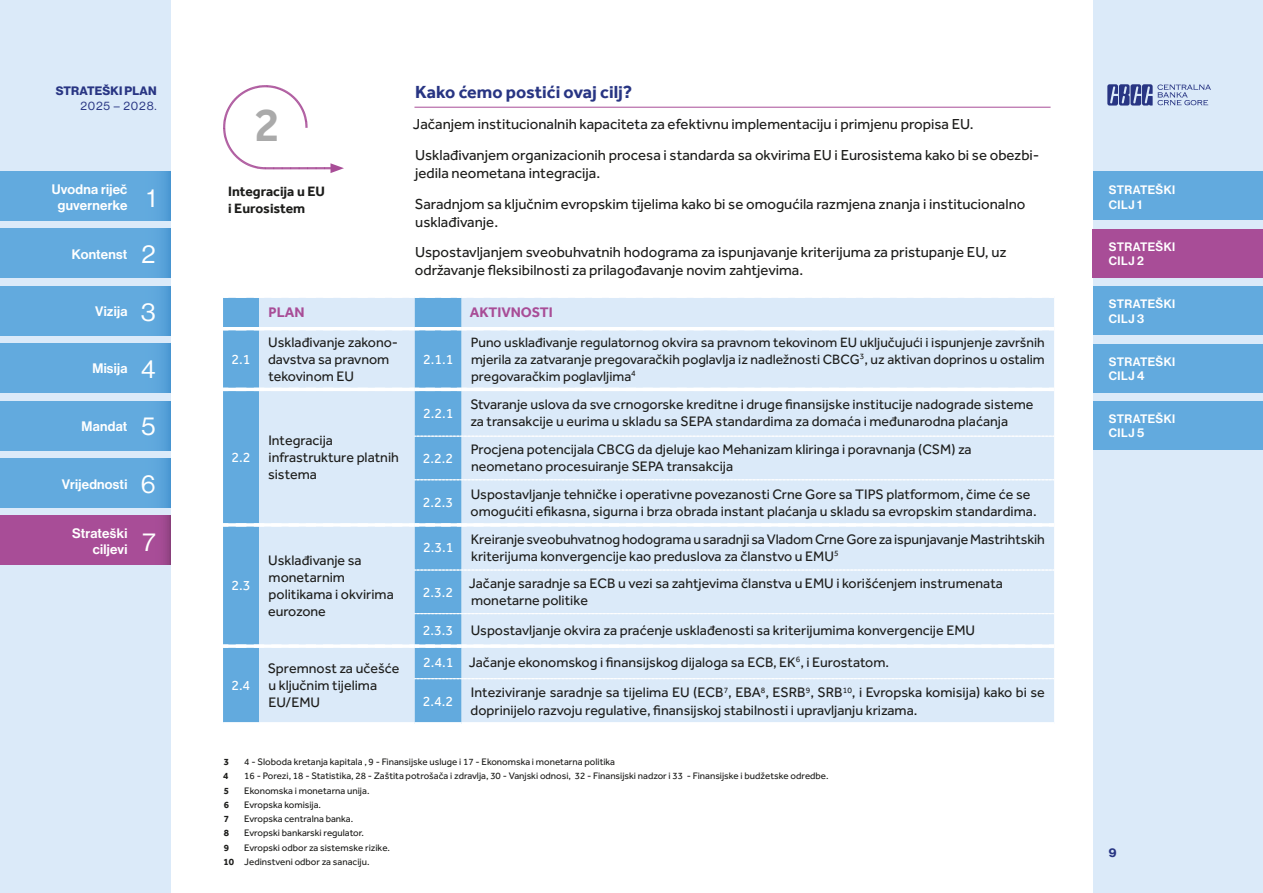
<style>
.page{position:relative;width:1263px;height:893px;background:#fff}
.page>*{position:absolute;margin:0;border:0;box-sizing:border-box;transform-origin:0 0}
.t1{font:500 49.2px "Effra";color:#aaa}
.t2{font:25.5px "N Haas Grotesk DS Pro 55 Rg";color:#fff}
.t3{font:700 18px "Effra";color:#283583}
.t4{font:15px/30.8px "Effra";color:#1d1d1b}
.t5{font:14.25px/17.1px "Effra";color:#1d1d1b}
.t6{font:14.25px "Effra";color:#fff}
.t7{font:700 14.25px "Effra";color:#a84d97}
.t8{font:13.95px/17.1px "Effra";color:#1d1d1b;text-align:justify}
.t9{font:700 13.95px/16.8px "Effra";color:#1d1d1b}
.t10{font:13.5px/16.2px "N Haas Grotesk DS Pro 65 Md";letter-spacing:.02em;color:#fff;text-align:center}
.t11{font:12px/14.4px "N Haas Grotesk DS Pro 65 Md";letter-spacing:.035em;color:#fff}
.t12{font:12px "N Haas Grotesk DS Pro 75 Bd";letter-spacing:.015em;color:#283583}
.t13{font:12px "N Haas Grotesk DS Pro 55 Rg";letter-spacing:.07em;color:#283583}
.t14{font:9.75px/14.2px "Effra";color:#1d1d1b}
.t15{font:700 9.75px "Effra";color:#1d1d1b}
.s1{color:#fff}
.s2{font-weight:700}
</style>
<div class="page">
<div style="left:1093px;top:0;width:170px;height:893px;background:#dbeaf9"></div>
<div style="left:0;top:0;width:170px;height:893px;background:#dbeaf9"></div>
<div style="left:0;top:171px;width:170px;height:49px;background:#62aade"></div>
<div style="left:1093px;top:171px;width:170px;height:49px;background:#62aade"></div>
<div style="left:0;top:229px;width:170px;height:49px;background:#62aade"></div>
<div style="left:0;top:286px;width:170px;height:49px;background:#62aade"></div>
<div style="left:1093px;top:286px;width:170px;height:49px;background:#62aade"></div>
<div style="left:0;top:344px;width:170px;height:49px;background:#62aade"></div>
<div style="left:1093px;top:344px;width:170px;height:49px;background:#62aade"></div>
<div style="left:0;top:401px;width:170px;height:49px;background:#62aade"></div>
<div style="left:1093px;top:401px;width:170px;height:49px;background:#62aade"></div>
<div style="left:0;top:458px;width:170px;height:49px;background:#62aade"></div>
<svg style="left:1107px;top:84px;width:104px;height:22px"></svg>
<div style="left:1093px;top:229px;width:170px;height:49px;background:#a84d97"></div>
<hr style="left:414px;top:107px;width:636px;height:1px;background:#a84d97">
<div style="left:223px;top:298px;width:36px;height:424px;background:#62aade"></div>
<svg style="left:259px;top:298px;width:795px;height:424px;fill:#dbeaf9"></svg>
<hr style="left:223px;top:327px;width:36px;height:3px;background:#fff">
<hr style="left:259px;top:327px;width:155px;height:3px;background:#fff">
<hr style="left:414px;top:327px;width:48px;height:3px;background:#fff">
<hr style="left:462px;top:327px;width:592px;height:3px;background:#fff">
<hr style="left:223px;top:388px;width:36px;height:3px;background:#fff">
<hr style="left:259px;top:388px;width:155px;height:3px;background:#fff">
<hr style="left:414px;top:388px;width:48px;height:3px;background:#fff">
<hr style="left:462px;top:388px;width:592px;height:3px;background:#fff">
<svg style="left:228px;top:523px;width:8px;height:4px"></svg>
<hr style="left:259px;top:523px;width:155px;height:4px;background:#fff">
<svg style="left:419px;top:523px;width:6px;height:4px"></svg>
<svg style="left:228px;top:644px;width:8px;height:4px"></svg>
<svg style="left:264px;top:644px;width:7px;height:4px"></svg>
<svg style="left:419px;top:644px;width:6px;height:4px"></svg>
<svg style="left:425px;top:297px;width:32px;height:1px"></svg>
<svg style="left:414px;top:436px;width:640px;height:1px"></svg>
<svg style="left:414px;top:479px;width:640px;height:1px"></svg>
<svg style="left:223px;top:523px;width:5px;height:4px"></svg>
<svg style="left:236px;top:523px;width:23px;height:4px"></svg>
<svg style="left:282px;top:523px;width:137px;height:4px"></svg>
<svg style="left:425px;top:523px;width:42px;height:4px"></svg>
<svg style="left:473px;top:523px;width:581px;height:4px"></svg>
<svg style="left:414px;top:570px;width:640px;height:1px"></svg>
<svg style="left:414px;top:613px;width:640px;height:1px"></svg>
<svg style="left:223px;top:644px;width:5px;height:4px"></svg>
<svg style="left:236px;top:644px;width:28px;height:4px"></svg>
<svg style="left:271px;top:644px;width:148px;height:4px"></svg>
<svg style="left:425px;top:644px;width:42px;height:4px"></svg>
<svg style="left:473px;top:644px;width:581px;height:4px"></svg>
<svg style="left:414px;top:678px;width:640px;height:1px"></svg>
<svg style="left:223px;top:85px;width:121px;height:88px"></svg>
<div style="left:0;top:516px;width:170px;height:49px;background:#a84d97"></div>
<p class="t12" style="left:56px;top:84px;width:102px">STRATEŠKI PLAN</p>
<p class="t13" style="left:80px;top:99px;width:78px">2025 – 2028.</p>
<p class="t3" style="left:415px;top:82px;width:219px">Kako ćemo postići ovaj cilj?</p>
<p class="t4" style="left:413px;top:109px;width:628px">Jačanjem institucionalnih kapaciteta za efektivnu implementaciju i primjenu propisa EU.<br>Usklađivanjem organizacionih procesa i standarda sa okvirima EU i Eurosistema kako bi se obezbi-</p>
<p class="t4" style="left:415px;top:157px;width:612px">jedila neometana integracija.<br>Saradnjom sa ključnim evropskim tijelima kako bi se omogućila razmjena znanja i institucionalno</p>
<p class="t4" style="left:415px;top:206px;width:593px">usklađivanje.<br>Uspostavljanjem sveobuhvatnih hodograma za ispunjavanje kriterijuma za pristupanje EU, uz</p>
<p class="t4" style="left:415px;top:255px;width:390px">održavanje fleksibilnosti za prilagođavanje novim zahtjevima.</p>
<h1 class="t1" style="left:254px;top:96px;width:28px">2</h1>
<p class="t10" style="left:52px;top:181px;width:77px">Uvodna riječ guvernerke</p>
<p class="t11" style="left:1109px;top:183px;width:68px">STRATEŠKI<br>CILJ 1</p>
<p class="t9" style="left:228px;top:183px;width:98px">Integracija u EU i Eurosistem</p>
<h2 class="t2" style="left:147px;top:183px;width:10px">1</h2>
<h2 class="t2" style="left:141px;top:240px;width:16px">2</h2>
<h2 class="t2" style="left:141px;top:297px;width:16px">3</h2>
<h2 class="t2" style="left:141px;top:355px;width:16px">4</h2>
<h2 class="t2" style="left:141px;top:412px;width:16px">5</h2>
<h2 class="t2" style="left:141px;top:469px;width:16px">6</h2>
<p class="t11" style="left:1109px;top:240px;width:68px">STRATEŠKI<br>CILJ 2</p>
<p class="t10" style="left:72px;top:246px;width:57px">Kontenst</p>
<p class="t11" style="left:1109px;top:297px;width:68px">STRATEŠKI<br>CILJ 3</p>
<p class="t11" style="left:1109px;top:354px;width:68px">STRATEŠKI<br>CILJ 4</p>
<p class="t11" style="left:1109px;top:412px;width:68px">STRATEŠKI<br>CILJ 5</p>
<p class="t10" style="left:95px;top:303px;width:34px">Vizija</p>
<p class="t7" style="left:268px;top:304px;width:38px">PLAN</p>
<p class="t7" style="left:470px;top:304px;width:84px">AKTIVNOSTI</p>
<p class="t8" style="left:471px;top:333px;width:575px">Puno usklađivanje regulatornog okvira sa pravnom tekovinom EU uključujući i ispunjenje završnih mjerila za zatvaranje pregovaračkih poglavlja iz nadležnosti CBCG<sup>3</sup>, uz aktivan doprinos u ostalim pregovaračkim poglavljima<sup>4</sup></p>
<p class="t5" style="left:268px;top:333px;width:132px">Usklađivanje zakono&shy;davstva sa pravnom tekovinom EU</p>
<p class="t6" style="left:231px;top:351px;width:21px">2.1</p>
<p class="t6" style="left:423px;top:351px;width:32px">2.1.1</p>
<p class="t10" style="left:92px;top:361px;width:37px">Misija</p>
<p class="t6" style="left:423px;top:404px;width:32px">2.2.1</p>
<p class="t5" style="left:470px;top:395px;width:565px">Stvaranje uslova da sve crnogorske kreditne i druge finansijske institucije nadograde sisteme za transakcije u eurima u skladu sa SEPA standardima za domaća i međunarodna plaćanja</p>
<p class="t6" style="left:423px;top:450px;width:32px">2.2.2</p>
<p class="t5" style="left:471px;top:441px;width:502px">Procjena potencijala CBCG da djeluje kao Mehanizam kliringa i poravnanja (CSM) za neometano procesuiranje SEPA transakcija</p>
<p class="t6" style="left:423px;top:494px;width:32px">2.2.3</p>
<p class="t5" style="left:470px;top:485px;width:568px">Uspostavljanje tehničke i operativne povezanosti Crne Gore sa TIPS platformom, čime će se omogućiti efikasna, sigurna i brza obrada instant plaćanja u skladu sa evropskim standardima.</p>
<p class="t10" style="left:82px;top:418px;width:47px">Mandat</p>
<p class="t5" style="left:268px;top:431px;width:132px">Integracija infrastrukture platnih sistema</p>
<p class="t6" style="left:231px;top:449px;width:21px">2.2</p>
<p class="t10" style="left:62px;top:476px;width:67px">Vrijednosti</p>
<p class="t10" style="left:93px;top:526px;width:64px;text-align:left;text-indent:-21px">Strateški ciljevi <sup>7</sup></p>
<p class="t6" style="left:231px;top:577px;width:21px">2.3</p>
<p class="t6" style="left:231px;top:677px;width:20px">2.4</p>
<p class="t5" style="left:268px;top:551px;width:127px">Usklađivanje sa monetarnim politikama i okvirima eurozone</p>
<p class="t6" style="left:423px;top:539px;width:32px">2.3.1</p>
<p class="t5" style="left:471px;top:530px;width:576px">Kreiranje sveobuhvatnog hodograma u saradnji sa Vladom Crne Gore za ispunjavanje Mastrihtskih kriterijuma konvergencije kao preduslova za članstvo u EMU<sup>5</sup></p>
<p class="t6" style="left:423px;top:583px;width:32px">2.3.2</p>
<p class="t5" style="left:469px;top:575px;width:536px">Jačanje saradnje sa ECB u vezi sa zahtjevima članstva u EMU i korišćenjem instrumenata monetarne politike</p>
<p class="t5" style="left:423px;top:621px;width:554px"><span class="s1">2.3.3</span> Uspostavljanje okvira za praćenje usklađenosti sa kriterijumima konvergencije EMU</p>
<p class="t5" style="left:268px;top:659px;width:133px">Spremnost za učešće u ključnim tijelima<br>EU/EMU</p>
<p class="t5" style="left:423px;top:654px;width:468px"><span class="s1">2.4.1</span> Jačanje ekonomskog i finansijskog dijaloga sa ECB, EK<sup>6</sup>, i Eurostatom.</p>
<p class="t6" style="left:423px;top:693px;width:32px">2.4.2</p>
<p class="t5" style="left:470px;top:684px;width:576px">Inteziviranje saradnje sa tijelima EU (ECB<sup>7</sup>, EBA<sup>8</sup>, ESRB<sup>9</sup>, SRB<sup>10</sup>, i Evropska komisija) kako bi se doprinijelo razvoju regulative, finansijskoj stabilnosti i upravljanju krizama.</p>
<p class="t15" style="left:224px;top:756px;width:7px">3</p>
<p class="t14" style="left:244px;top:755px;width:372px">4 - Sloboda kretanja kapitala , 9 - Finansijske usluge i 17 - Ekonomska i monetarna politika</p>
<p class="t15" style="left:223px;top:770px;width:7px">4</p>
<p class="t14" style="left:244px;top:769px;width:586px">16 - Porezi, 18 - Statistika, 28 - Zaštita potrošača i zdravlja, 30 - Vanjski odnosi, 32 - Finansijski nadzor i 33 - Finansijske i budžetske odredbe.</p>
<p class="t15" style="left:224px;top:784px;width:7px">5</p>
<p class="t14" style="left:244px;top:783px;width:127px">Ekonomska i monetarna unija.</p>
<p class="t15" style="left:224px;top:799px;width:7px">6</p>
<p class="t14" style="left:244px;top:797px;width:78px">Evropska komisija.</p>
<p class="t15" style="left:224px;top:813px;width:7px">7</p>
<p class="t14" style="left:244px;top:812px;width:110px">Evropska centralna banka.</p>
<p class="t15" style="left:224px;top:827px;width:7px">8</p>
<p class="t14" style="left:244px;top:826px;width:121px">Evropski bankarski regulator.</p>
<p class="t15" style="left:224px;top:841px;width:7px">9</p>
<p class="t14" style="left:223px;top:840px;width:168px;text-indent:21px">Evropski odbor za sistemske rizike.<br><span class="s2">10</span> Jedinstveni odbor za sanaciju.</p>
<p class="t12" style="left:1109px;top:846px;width:9px">9</p>
</div>
